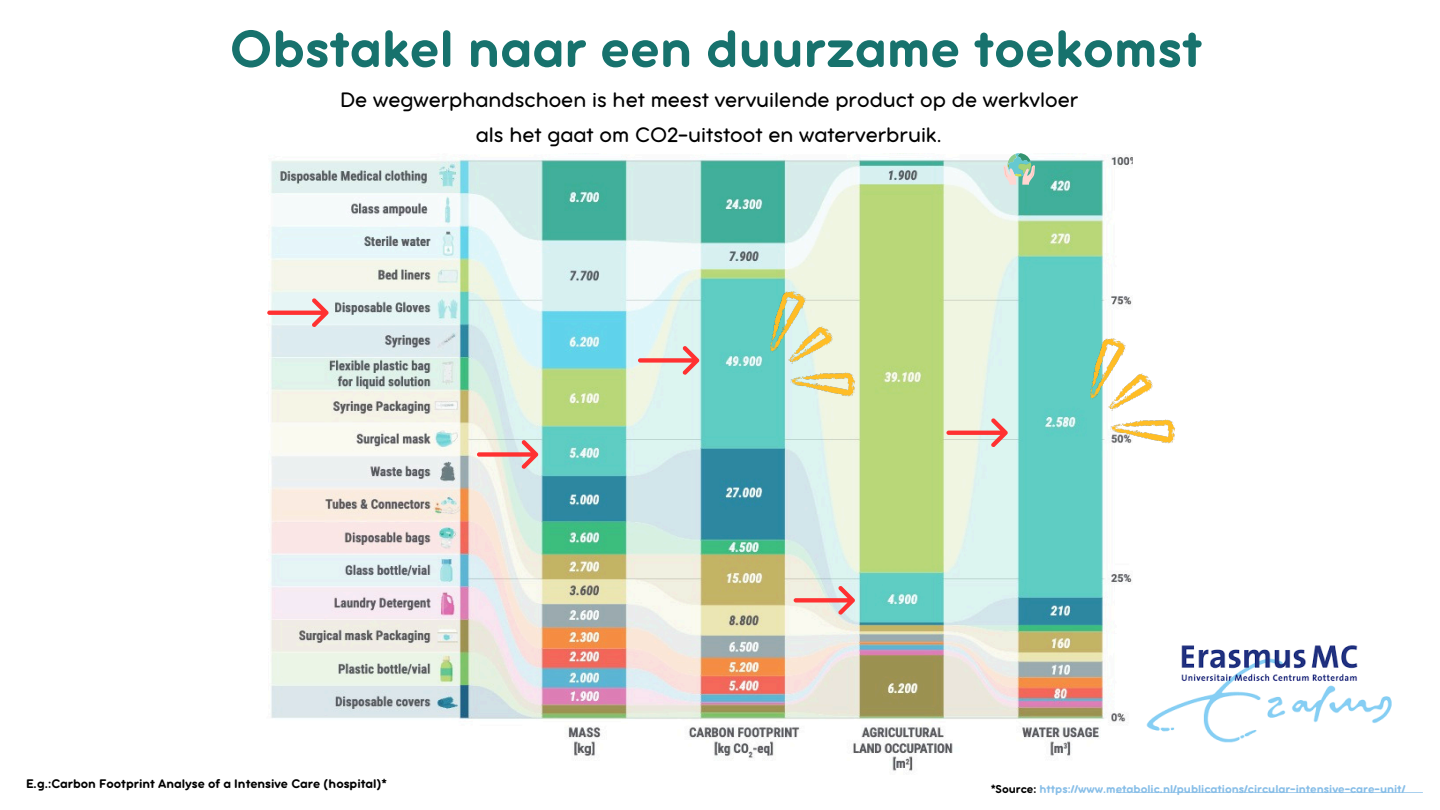
<style>
.page{position:relative;width:1440px;height:810px;background:#fff}
.page>*{position:absolute;margin:0;border:0;box-sizing:border-box;transform-origin:0 0}
.t1{font:57px "Aristotelica Pro Tx Bld";color:#17726d}
.t2{font:22.7px/34.6px "Aristotelica Pro Tx";color:#000;text-align:center}
.t3{font:13.6px "Aristotelica Pro Tx Bld";color:#000}
.t4{font:12.4px "Aristotelica Pro Tx Bld";color:#87bee8}
.s1{color:#000}
</style>
<div class="page">
<img style="left:271px;top:153px;width:862px;height:618px">
<svg style="left:267px;top:298px;width:62px;height:29px;background:#ecc9c9"></svg>
<svg style="left:477px;top:440px;width:61px;height:29px;background:#e9c5c0"></svg>
<svg style="left:638px;top:346px;width:61px;height:29px;background:#e8c8c2"></svg>
<svg style="left:794px;top:586px;width:61px;height:29px;background:#edc4bd"></svg>
<img style="left:765px;top:287px;width:95px;height:115px">
<svg style="left:946px;top:418px;width:62px;height:29px;background:#ebc8be"></svg>
<img style="left:1085px;top:334px;width:90px;height:115px">
<svg style="left:1004px;top:153px;width:31px;height:32px"></svg>
<svg style="left:1116px;top:792px;width:307px;height:1px"></svg>
<img style="left:1146px;top:645px;width:246px;height:98px">
<h1 class="t1" style="left:230px;top:30px;width:974px">Obstakel naar een duurzame toekomst</h1>
<h2 class="t2" style="left:340px;top:84px;width:740px">De wegwerphandschoen is het meest vervuilende product op de werkvloer als het gaat om CO2-uitstoot en waterverbruik.</h2>
<p class="t3" style="left:26px;top:779px;width:362px">E.g.:Carbon Footprint Analyse of a Intensive Care (hospital)*</p>
<p class="t4" style="left:991px;top:785px;width:416px"><span class="s1">*Source:</span> https://www.metabolic.nl/publications/circular-intensive-care-unit/</p>
</div>
